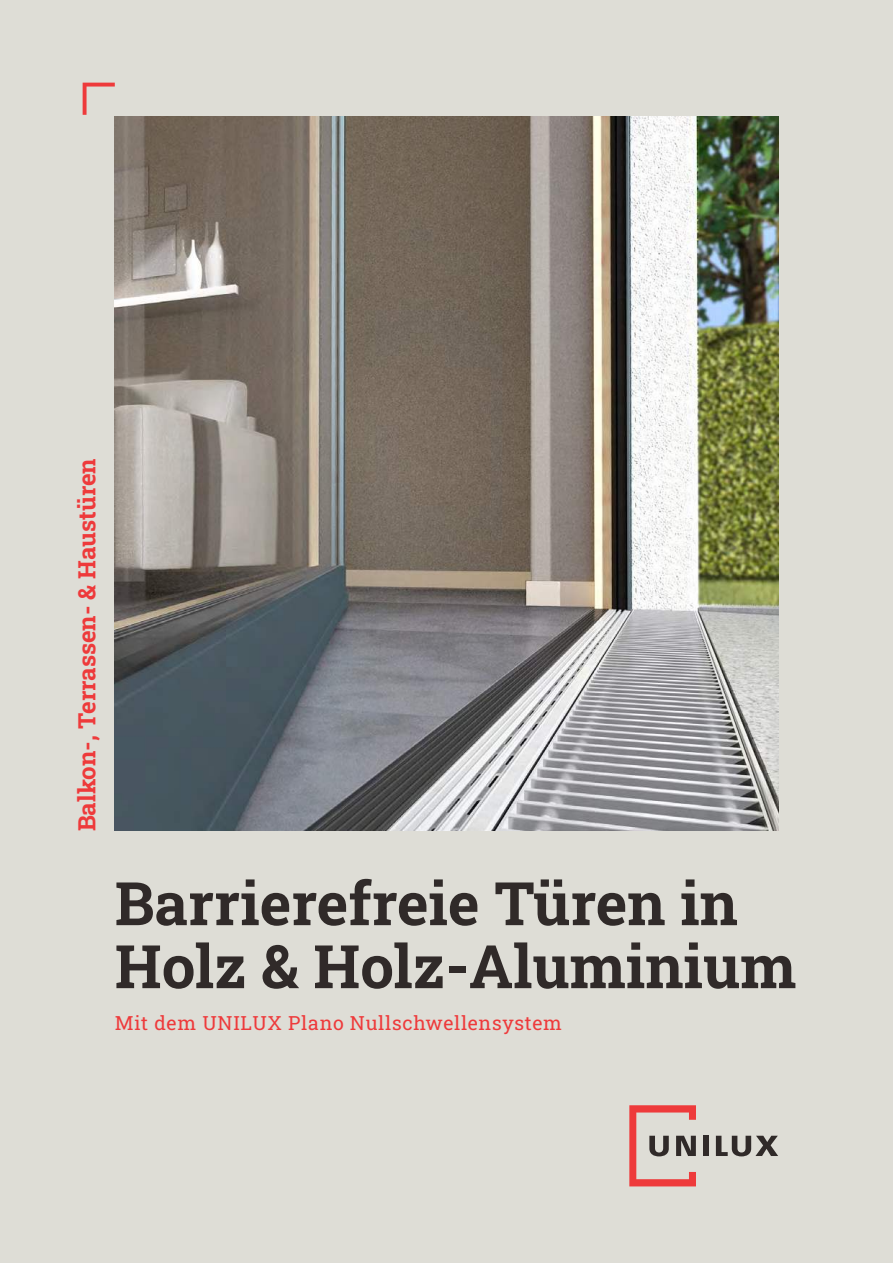
<style>
.page{position:relative;width:893px;height:1263px;background:#deddd6}
.page>*{position:absolute;margin:0;border:0;box-sizing:border-box;transform-origin:0 0}
.t1{font:60px/63px "Roboto Slab";color:#302a29}
.t2{font:24px "Roboto Slab";color:#ee3a3b}
.t3{font:19.5px "Roboto Slab";letter-spacing:.035em;color:#ee3a3b}
</style>
<div class="page">
<img style="left:115px;top:117px;width:663px;height:714px">
<svg style="left:629px;top:1105px;width:67px;height:81px"></svg>
<div style="left:703px;top:1136px;width:6px;height:20px;background:#302a29"></div>
<svg style="left:716px;top:1136px;width:62px;height:20px"></svg>
<svg style="left:83px;top:83px;width:32px;height:32px"></svg>
<p class="t2" style="left:77px;top:831px;width:374px;rotate:-90deg">Balkon-, Terrassen- &amp; Haustüren</p>
<p class="t1" style="left:115px;top:877px;width:683px">Barrierefreie Türen in<br>Holz &amp; Holz-Aluminium</p>
<p class="t3" style="left:115px;top:1014px;width:449px">Mit dem UNILUX Plano Nullschwellensystem</p>
</div>
